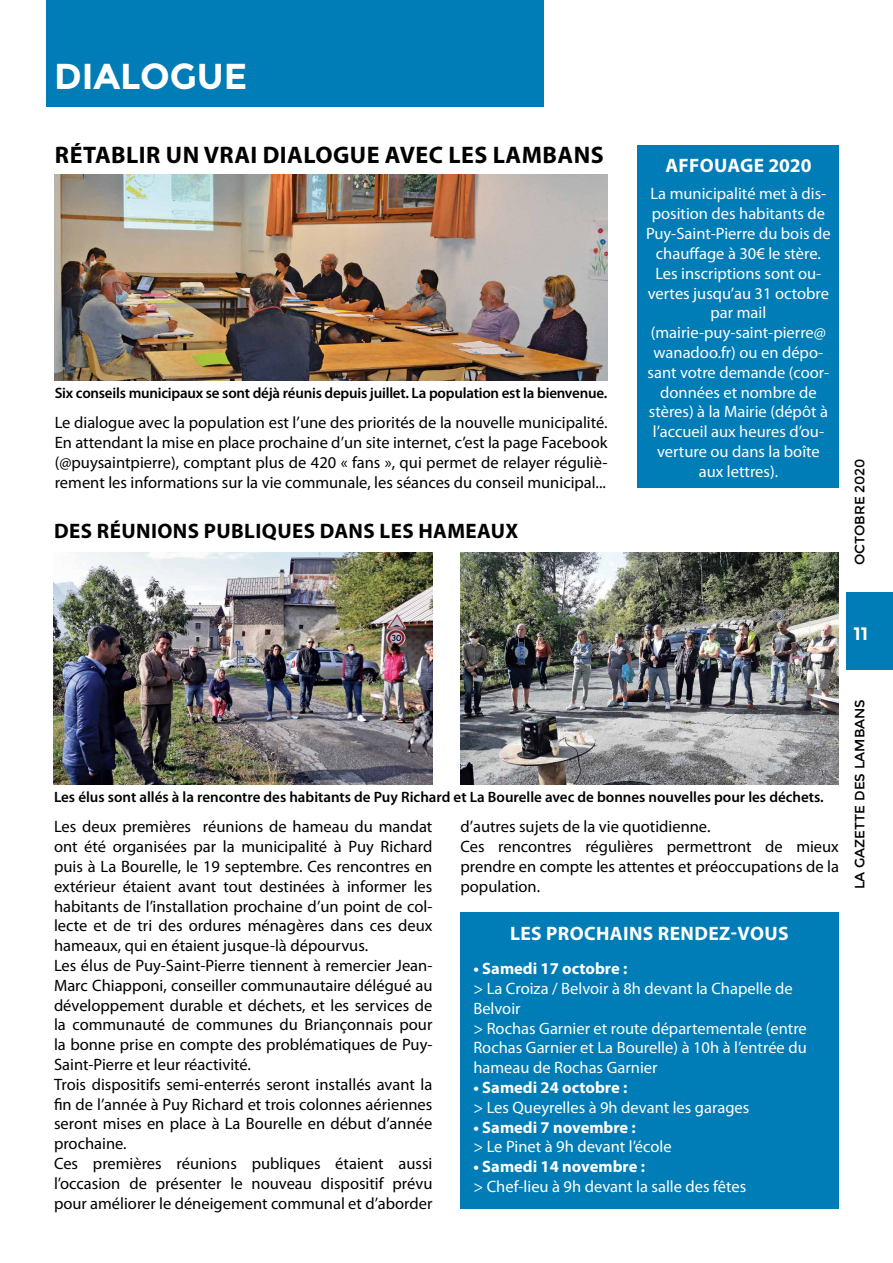
<style>
.page{position:relative;width:893px;height:1263px;background:#fff}
.page>*{position:absolute;margin:0;border:0;box-sizing:border-box;transform-origin:0 0}
.t1{font:700 36px "Montserrat";color:#fff}
.t2{font:700 24px "Myriad Pro";letter-spacing:.02em;color:#000}
.t3{font:700 21px "Myriad Pro";letter-spacing:.02em;color:#000}
.t4{font:700 19.5px "Myriad Pro";letter-spacing:.02em;color:#fff}
.t5{font:700 18px "Montserrat";color:#fff}
.t6{font:16.5px/19.8px "Myriad Pro";color:#000}
.t7{font:16.5px/19.8px "Myriad Pro";color:#fff}
.t8{font:700 16.5px "Myriad Pro";color:#fff}
.t9{font:600 15px "Myriad Pro";letter-spacing:-.015em;color:#000}
.t10{font:13.5px "Montserrat";color:#000}
</style>
<div class="page">
<div style="left:846px;top:593px;width:47px;height:77px;background:#007db7"></div>
<div style="left:47px;top:0;width:497px;height:106px;background:#007db7"></div>
<img style="left:55px;top:174px;width:553px;height:207px">
<img style="left:54px;top:552px;width:378px;height:232px">
<img style="left:460px;top:552px;width:379px;height:232px">
<div style="left:460px;top:912px;width:379px;height:296px;background:#007db7"></div>
<div style="left:638px;top:145px;width:201px;height:342px;background:#007db7"></div>
<h1 class="t1" style="left:54px;top:55px;width:195px">DIALOGUE</h1>
<h2 class="t2" style="left:55px;top:139px;width:550px">RÉTABLIR UN VRAI DIALOGUE AVEC LES LAMBANS</h2>
<p class="t9" style="left:55px;top:383px;width:554px">Six conseils municipaux se sont déjà réunis depuis juillet. La population est la bienvenue.</p>
<p class="t6" style="left:55px;top:412px;width:554px;text-align:justify">Le dialogue avec la population est l’une des priorités de la nouvelle municipalité.<br>En attendant la mise en place prochaine d’un site internet, c’est la page Facebook (@puysaintpierre), comptant plus de 420 « fans », qui permet de relayer réguliè&shy;rement les informations sur la vie communale, les séances du conseil municipal...</p>
<p class="t3" style="left:54px;top:517px;width:466px">DES RÉUNIONS PUBLIQUES DANS LES HAMEAUX</p>
<p class="t4" style="left:665px;top:153px;width:148px">AFFOUAGE 2020</p>
<p class="t7" style="left:646px;top:184px;width:186px;text-align:center">La municipalité met à dis&shy;position des habitants de<br>Puy-Saint-Pierre du bois de chauffage à 30€ le stère.<br>Les inscriptions sont ou&shy;vertes jusqu’au 31 octobre par mail (mairie-puy-saint-pierre@ wanadoo.fr) ou en dépo&shy;sant votre demande (coor&shy;données et nombre de stères) à la Mairie (dépôt à l’accueil aux heures d’ou&shy;verture ou dans la boîte aux lettres).</p>
<p class="t10" style="left:852px;top:565px;width:108px;rotate:-90deg">octobre 2020</p>
<p class="t5" style="left:853px;top:623px;width:16px">11</p>
<p class="t9" style="left:54px;top:788px;width:771px">Les élus sont allés à la rencontre des habitants de Puy Richard et La Bourelle avec de bonnes nouvelles pour les déchets.</p>
<p class="t6" style="left:460px;top:817px;width:380px">d’autres sujets de la vie quotidienne.<br>Ces rencontres régulières permettront de mieux prendre en compte les attentes et préoccupations de la population.</p>
<p class="t4" style="left:510px;top:920px;width:280px">LES PROCHAINS RENDEZ-VOUS</p>
<p class="t8" style="left:473px;top:958px;width:156px">• SAMEDI 17 OCTOBRE :</p>
<p class="t7" style="left:473px;top:978px;width:335px">&gt; La Croiza / Belvoir à 8h devant la Chapelle de Belvoir<br>&gt; Rochas Garnier et route départementale (entre Rochas Garnier et La Bourelle) à 10h à l’entrée du hameau de Rochas Garnier</p>
<p class="t8" style="left:473px;top:1077px;width:156px">• SAMEDI 24 OCTOBRE :</p>
<p class="t7" style="left:473px;top:1097px;width:277px">&gt; Les Queyrelles à 9h devant les garages</p>
<p class="t8" style="left:473px;top:1116px;width:164px">• SAMEDI 7 NOVEMBRE :</p>
<p class="t7" style="left:473px;top:1137px;width:200px">&gt; Le Pinet à 9h devant l’école</p>
<p class="t8" style="left:473px;top:1156px;width:173px">• SAMEDI 14 NOVEMBRE :</p>
<p class="t7" style="left:473px;top:1176px;width:274px">&gt; Chef-lieu à 9h devant la salle des fêtes</p>
<p class="t6" style="left:54px;top:817px;width:380px">Les deux premières réunions de hameau du mandat ont été organisées par la municipalité à Puy Richard puis à La Bourelle, le 19 septembre. Ces rencontres en extérieur étaient avant tout destinées à informer les habitants de l’installation prochaine d’un point de col&shy;lecte et de tri des ordures ménagères dans ces deux hameaux, qui en étaient jusque-là dépourvus.<br>Les élus de Puy-Saint-Pierre tiennent à remercier Jean-Marc Chiapponi, conseiller communautaire délégué au développement durable et déchets, et les services de la communauté de communes du Briançonnais pour la bonne prise en compte des problématiques de Puy-Saint-Pierre et leur réactivité.<br>Trois dispositifs semi-enterrés seront installés avant la fin de l’année à Puy Richard et trois colonnes aériennes seront mises en place à La Bourelle en début d’année prochaine.<br>Ces premières réunions publiques étaient aussi l’occasion de présenter le nouveau dispositif prévu pour améliorer le déneigement communal et d’aborder</p>
<p class="t10" style="left:852px;top:889px;width:192px;rotate:-90deg">La Gazette des Lambans</p>
</div>
